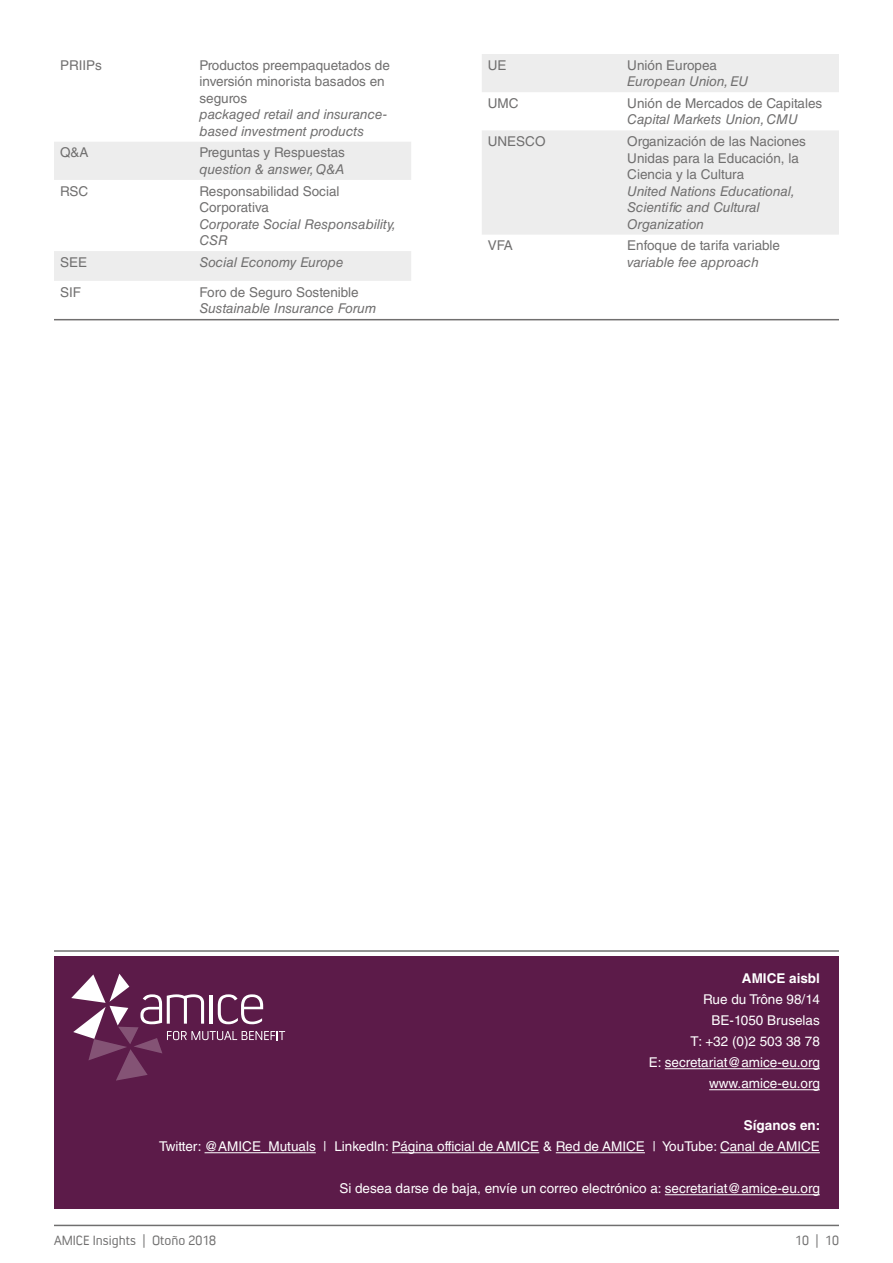
<style>
.page{position:relative;width:893px;height:1263px;background:#fff}
.page>*{position:absolute;margin:0;border:0;box-sizing:border-box;transform-origin:0 0}
.t1{font:13.5px/16.5px "Helvetica LT Std";color:#706f6f}
.t2{font:italic 13.5px/16.5px "Helvetica LT Std";color:#706f6f}
.t3{font:13.5px/21px "Helvetica LT Std";color:#fff;text-align:right}
.t4{font:13.5px "Convection";color:#706f6f}
.t5{font:700 13.5px "Helvetica LT Std";color:#fff}
</style>
<div class="page">
<hr style="left:54px;top:1225px;width:785px;height:1px;background:#706f6f">
<div style="left:54px;top:957px;width:785px;height:252px;background:#5c1b49"></div>
<hr style="left:665px;top:1068px;width:155px;height:1px;background:#fff">
<hr style="left:709px;top:1089px;width:111px;height:1px;background:#fff">
<hr style="left:205px;top:1152px;width:111px;height:1px;background:#fff">
<hr style="left:392px;top:1152px;width:147px;height:1px;background:#fff">
<hr style="left:556px;top:1152px;width:89px;height:1px;background:#fff">
<hr style="left:720px;top:1152px;width:100px;height:1px;background:#fff">
<hr style="left:665px;top:1194px;width:155px;height:1px;background:#fff">
<hr style="left:54px;top:950px;width:785px;height:2px;background:#706f6f">
<hr style="left:54px;top:319px;width:785px;height:1px;background:#706f6f">
<svg style="left:71px;top:974px;width:214px;height:106px"></svg>
<svg style="left:54px;top:142px;width:357px;height:139px"></svg>
<svg style="left:482px;top:54px;width:357px;height:181px;fill:#ededed"></svg>
<p class="t1" style="left:60px;top:57px;width:44px">PRIIPs</p>
<p class="t1" style="left:199px;top:57px;width:192px">Productos preempaquetados de inversión minorista basados en seguros</p>
<p class="t2" style="left:199px;top:106px;width:189px">packaged retail and insurance&shy;based investment products</p>
<p class="t1" style="left:60px;top:144px;width:30px">Q&amp;A</p>
<p class="t1" style="left:199px;top:144px;width:147px">Preguntas y Respuestas</p>
<p class="t2" style="left:199px;top:161px;width:146px">question &amp; answer, Q&amp;A</p>
<p class="t1" style="left:60px;top:183px;width:30px">RSC</p>
<p class="t1" style="left:199px;top:183px;width:142px">Responsabilidad Social<br>Corporativa</p>
<p class="t2" style="left:199px;top:216px;width:198px">Corporate Social Responsability,<br>CSR</p>
<p class="t1" style="left:60px;top:254px;width:29px">SEE</p>
<p class="t2" style="left:199px;top:254px;width:146px">Social Economy Europe</p>
<p class="t1" style="left:60px;top:284px;width:23px">SIF</p>
<p class="t1" style="left:199px;top:284px;width:161px">Foro de Seguro Sostenible</p>
<p class="t2" style="left:199px;top:300px;width:178px">Sustainable Insurance Forum</p>
<p class="t1" style="left:488px;top:57px;width:20px">UE</p>
<p class="t1" style="left:627px;top:57px;width:91px">Unión Europea</p>
<p class="t2" style="left:627px;top:73px;width:123px">European Union, EU</p>
<p class="t1" style="left:488px;top:95px;width:32px">UMC</p>
<p class="t1" style="left:627px;top:95px;width:197px">Unión de Mercados de Capitales</p>
<p class="t2" style="left:627px;top:111px;width:172px">Capital Markets Union, CMU</p>
<p class="t1" style="left:488px;top:133px;width:59px">UNESCO</p>
<p class="t1" style="left:627px;top:133px;width:180px">Organización de las Naciones<br>Unidas para la Educación, la<br>Ciencia y la Cultura</p>
<p class="t2" style="left:627px;top:183px;width:169px">United Nations Educational,<br>Scientific and Cultural<br>Organization</p>
<p class="t1" style="left:488px;top:237px;width:27px">VFA</p>
<p class="t1" style="left:627px;top:237px;width:154px">Enfoque de tarifa variable</p>
<p class="t2" style="left:627px;top:254px;width:133px">variable fee approach</p>
<p class="t5" style="left:742px;top:970px;width:79px">AMICE aisbl</p>
<p class="t3" style="left:649px;top:989px;width:172px">Rue du Trône 98/14<br>BE-1050 Bruselas<br>T: +32 (0)2 503 38 78<br>E: secretariat@amice-eu.org www.amice-eu.org</p>
<p class="t5" style="left:744px;top:1117px;width:78px">Síganos en:</p>
<p class="t3" style="left:159px;top:1136px;width:662px">Twitter: @AMICE_Mutuals | LinkedIn: Página official de AMICE &amp; Red de AMICE | YouTube: Canal de AMICE</p>
<p class="t3" style="left:339px;top:1178px;width:482px">Si desea darse de baja, envíe un correo electrónico a: secretariat@amice-eu.org</p>
<p class="t4" style="left:54px;top:1232px;width:164px">AMICE Insights | Otoño 2018</p>
<p class="t4" style="left:795px;top:1232px;width:45px">10 | 10</p>
</div>
